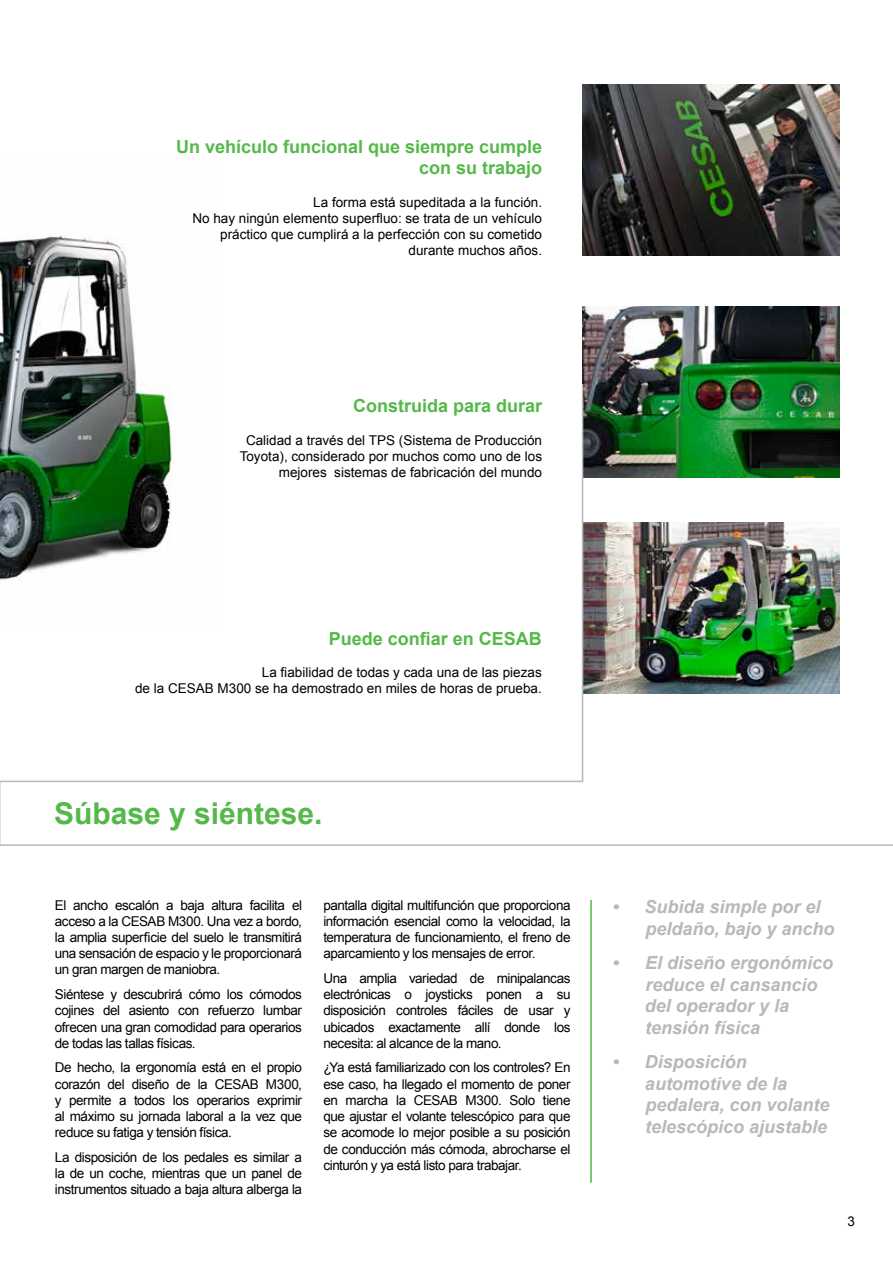
<style>
.page{position:relative;width:893px;height:1263px;background:#fff}
.page>*{position:absolute;margin:0;border:0;box-sizing:border-box;transform-origin:0 0}
.t1{font:700 30px "Arial";color:#54b948}
.t2{font:italic 700 18px/21.6px "Arial";color:#b6b8ba}
.t3{font:700 18px/21.6px "Arial";color:#54b948;text-align:right}
.t4{font:13.5px/16.2px "Arial";letter-spacing:-.02em;color:#000;text-align:justify}
.t5{font:13.5px/16.2px "Arial";color:#000;text-align:right}
</style>
<div class="page">
<img style="left:0;top:235px;width:137px;height:147px">
<img style="left:583px;top:84px;width:256px;height:171px">
<img style="left:583px;top:306px;width:256px;height:171px">
<img style="left:584px;top:522px;width:255px;height:171px">
<hr style="left:0;top:844px;width:893px;height:2px;background:#b6b8ba">
<svg style="left:0;top:382px;width:584px;height:401px"></svg>
<hr style="left:590px;top:900px;width:2px;height:283px;background:#54b948">
<h2 class="t3" style="left:176px;top:136px;width:368px">Un vehículo funcional que siempre cumple con su trabajo</h2>
<p class="t5" style="left:192px;top:194px;width:351px">La forma está supeditada a la función.<br>No hay ningún elemento superfluo: se trata de un vehículo práctico que cumplirá a la perfección con su cometido durante muchos años.</p>
<h2 class="t3" style="left:353px;top:396px;width:191px">Construida para durar</h2>
<p class="t5" style="left:240px;top:432px;width:304px">Calidad a través del TPS (Sistema de Producción<br>Toyota), considerado por muchos como uno de los mejores sistemas de fabricación del mundo</p>
<h2 class="t3" style="left:329px;top:628px;width:215px">Puede confiar en CESAB</h2>
<p class="t5" style="left:135px;top:664px;width:408px">La fiabilidad de todas y cada una de las piezas<br>de la CESAB M300 se ha demostrado en miles de horas de prueba.</p>
<h1 class="t1" style="left:54px;top:794px;width:270px">Súbase y siéntese.</h1>
<p class="t4" style="left:55px;top:897px;width:249px">El ancho escalón a baja altura facilita el acceso a la CESAB M300. Una vez a bordo, la amplia superficie del suelo le transmitirá una sensación de espacio y le proporcionará un gran margen de maniobra.</p>
<p class="t4" style="left:55px;top:986px;width:249px">Siéntese y descubrirá cómo los cómodos cojines del asiento con refuerzo lumbar ofrecen una gran comodidad para operarios de todas las tallas físicas.</p>
<p class="t4" style="left:55px;top:1060px;width:249px">De hecho, la ergonomía está en el propio corazón del diseño de la CESAB M300, y permite a todos los operarios exprimir al máximo su jornada laboral a la vez que reduce su fatiga y tensión física.</p>
<p class="t4" style="left:55px;top:1149px;width:249px">La disposición de los pedales es similar a la de un coche, mientras que un panel de instrumentos situado a baja altura alberga la</p>
<p class="t4" style="left:323px;top:897px;width:249px">pantalla digital multifunción que proporciona información esencial como la velocidad, la temperatura de funcionamiento, el freno de aparcamiento y los mensajes de error.</p>
<p class="t4" style="left:323px;top:970px;width:249px">Una amplia variedad de minipalancas electrónicas o joysticks ponen a su disposición controles fáciles de usar y ubicados exactamente allí donde los necesita: al alcance de la mano.</p>
<p class="t4" style="left:323px;top:1060px;width:249px">¿Ya está familiarizado con los controles? En ese caso, ha llegado el momento de poner en marcha la CESAB M300. Solo tiene que ajustar el volante telescópico para que se acomode lo mejor posible a su posición de conducción más cómoda, abrocharse el cinturón y ya está listo para trabajar.</p>
<h2 class="t2" style="left:645px;top:896px;width:191px;text-indent:-33px">• Subida simple por el peldaño, bajo y ancho</h2>
<h2 class="t2" style="left:645px;top:952px;width:190px;text-indent:-33px">• El diseño ergonómico reduce el cansancio del operador y la tensión física</h2>
<h2 class="t2" style="left:645px;top:1052px;width:186px;text-indent:-33px">• Disposición automotive de la pedalera, con volante telescópico ajustable</h2>
<p class="t4" style="left:847px;top:1213px;width:9px">3</p>
</div>
